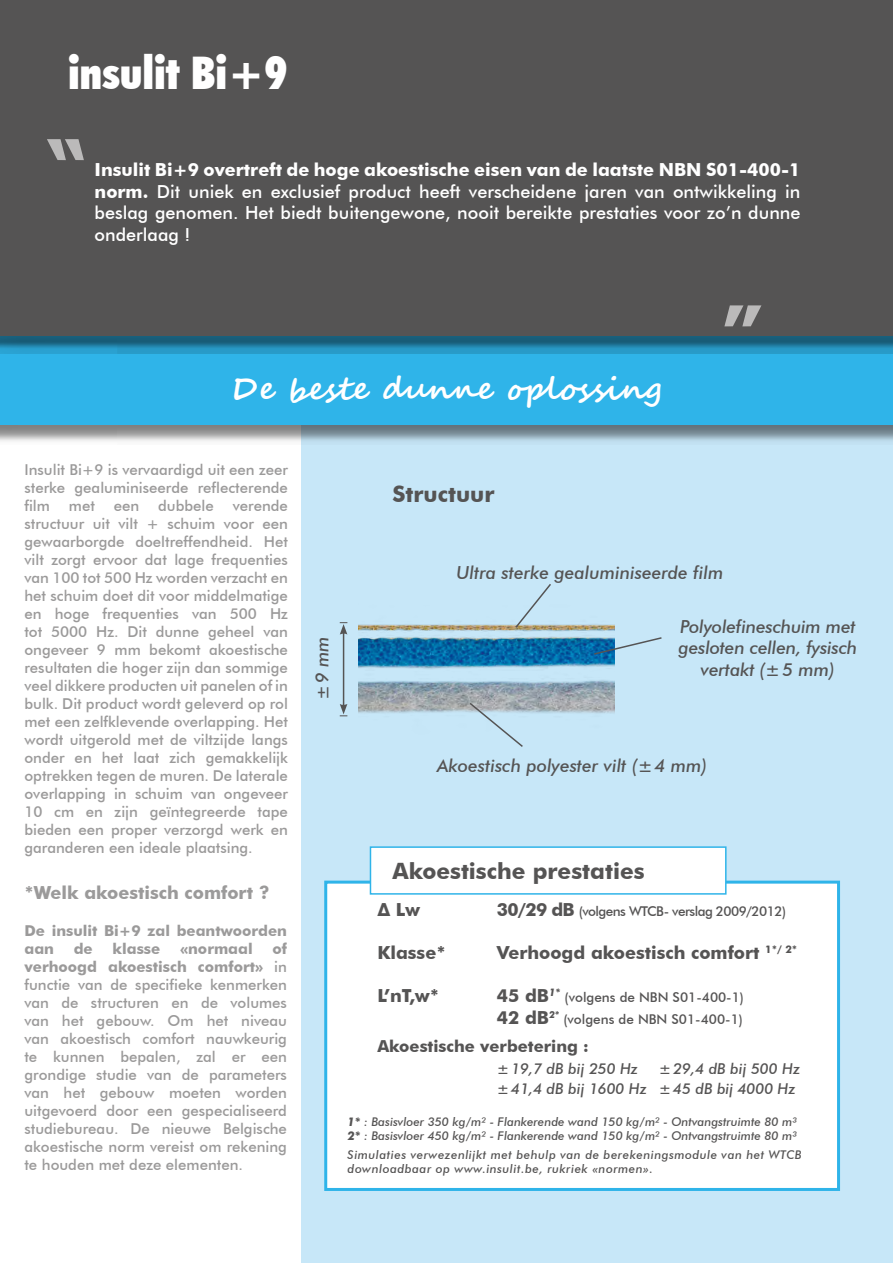
<style>
.page{position:relative;width:893px;height:1263px;background:#fff}
.page>*{position:absolute;margin:0;border:0;box-sizing:border-box;transform-origin:0 0}
.t1{font:700 94.5px "Magneto";color:#fff}
.t2{font:900 condensed 45px "Futura BT";color:#fff}
.t3{font:700 31.5px "Segoe Script";letter-spacing:.01em;color:#fff}
.Titre_gras{font:700 22.5px "Futura BT";color:#555454}
.t4{font:500 18px/21.6px "Futura BT";color:#fff;text-align:justify}
.t5{font:italic 500 18px/21.6px "Futura BT";color:#555454;text-align:center}
.texte_basic{font:700 18px "Futura BT";color:#555454}
.t6{font:700 18px "Futura BT";color:#9b9a9a}
.texte_basic-2{font:700 16.5px "Futura BT";color:#555454}
.t7{font:500 15px/18px "Futura BT";color:#9b9a9a;text-align:justify}
.texte_basic-3{font:italic 500 15px "Futura BT";color:#555454}
.t8{font:700 15px/18px "Futura BT";color:#9b9a9a}
.texte_basic-4{font:500 13.5px "Futura BT";color:#555454}
.texte_basic-5{font:500 13.5px "Futura BT";letter-spacing:-.04em;color:#555454}
.texte_basic-6{font:italic 500 12px "Futura BT";color:#555454}
.texte_basic-7{font:italic 500 12px/14.4px "Futura BT";letter-spacing:.04em;color:#555454}
.s1{font-weight:700}
.s2{font-style:normal}
.s3{font-weight:700;font-size:18px}
</style>
<div class="page">
<div style="left:302px;top:404px;width:591px;height:859px;background:#c7e7f8"></div>
<div style="left:0;top:336px;width:893px;height:108px;background:#000;opacity:.5"></div>
<div style="left:0;top:335px;width:893px;height:90px;background:#2fb4e9"></div>
<div style="left:0;top:0;width:893px;height:355px;background:#000;opacity:.5"></div>
<div style="left:0;top:0;width:893px;height:336px;background:#555454"></div>
<img style="left:358px;top:624px;width:256px;height:90px">
<hr style="left:343px;top:632px;width:1px;height:74px;background:#555454">
<svg style="left:340px;top:622px;width:7px;height:13px"></svg>
<svg style="left:340px;top:704px;width:7px;height:12px"></svg>
<svg style="left:514px;top:584px;width:39px;height:45px"></svg>
<svg style="left:592px;top:636px;width:70px;height:20px"></svg>
<svg style="left:468px;top:701px;width:56px;height:46px"></svg>
<div style="left:324px;top:881px;width:516px;height:310px;background:#fff;border:3px solid #2fb4e9"></div>
<div style="left:370px;top:847px;width:356px;height:47px;background:#fff"></div>
<div style="left:370px;top:846px;width:357px;height:49px;border:2px solid #2fb4e9"></div>
<p class="t2" style="left:68px;top:45px;width:221px">insulit Bi+9</p>
<p class="t4" style="left:95px;top:159px;width:707px"><span class="s1">Insulit Bi+9 overtreft de hoge akoestische eisen van de laatste NBN S01-400-1 norm.</span> Dit uniek en exclusief product heeft verscheidene jaren van ontwikkeling in beslag genomen. Het biedt buitengewone, nooit bereikte prestaties voor zo’n dunne onderlaag !</p>
<p class="t3" style="left:231px;top:363px;width:433px">De beste dunne oplossing</p>
<h1 class="t1" style="left:717px;top:284px;width:42px">''</h1>
<p class="t7" style="left:24px;top:460px;width:265px">Insulit Bi+9 is vervaardigd uit een zeer sterke gealuminiseerde reflecterende film</p>
<p class="t7" style="left:24px;top:496px;width:265px;text-indent:208px">verende structuur uit vilt + schuim voor een gewaarborgde doeltreffendheid. Het vilt zorgt ervoor dat lage frequenties van 100 tot 500 Hz worden verzacht en het schuim doet dit voor middelmatige en hoge frequenties van 500 Hz tot 5000 Hz. Dit dunne geheel van ongeveer 9 mm bekomt akoestische resultaten die hoger zijn dan sommige veel dikkere producten uit panelen of in bulk. Dit product wordt geleverd op rol met een zelfklevende overlapping. Het wordt uitgerold met de viltzijde langs onder en het laat zich gemakkelijk optrekken tegen de muren. De laterale overlapping in schuim van ongeveer 10 cm en zijn geïntegreerde tape bieden een proper verzorgd werk en garanderen een ideale plaatsing.</p>
<p class="t7" style="left:69px;top:496px;width:28px">met</p>
<p class="t7" style="left:114px;top:496px;width:27px">een</p>
<p class="t7" style="left:158px;top:496px;width:57px">dubbele</p>
<p class="t6" style="left:24px;top:882px;width:247px">*Welk akoestisch comfort ?</p>
<p class="t8" style="left:24px;top:921px;width:264px">De insulit Bi+9 zal beantwoorden aan</p>
<p class="t7" style="left:24px;top:939px;width:264px;text-indent:248px"><span class="s1">of verhoogd akoestisch comfort»</span> in functie van de specifieke kenmerken van de structuren en de volumes van het gebouw. Om het niveau van akoestisch comfort nauwkeurig te kunnen bepalen, zal er een grondige studie van de parameters van het gebouw moeten worden uitgevoerd door een gespecialiseerd studiebureau. De nieuwe Belgische akoestische norm vereist om rekening te houden met deze elementen.</p>
<p class="t8" style="left:74px;top:939px;width:21px">de</p>
<p class="t8" style="left:112px;top:939px;width:49px">klasse</p>
<p class="t8" style="left:180px;top:939px;width:74px">«normaal</p>
<p class="t5" style="left:311px;top:700px;width:65px;rotate:-90deg"><span class="s2">±</span>9 mm</p>
<p class="Titre_gras" style="left:392px;top:480px;width:104px">Structuur</p>
<p class="t5" style="left:456px;top:562px;width:268px">Ultra sterke gealuminiseerde film</p>
<p class="t5" style="left:679px;top:615px;width:180px">Polyolefineschuim met gesloten cellen, fysisch vertakt (±5 mm)</p>
<p class="t5" style="left:437px;top:754px;width:271px">Akoestisch polyester vilt (±4 mm)</p>
<p class="Titre_gras" style="left:392px;top:857px;width:254px">Akoestische prestaties</p>
<p class="texte_basic" style="left:377px;top:898px;width:44px">∆ Lw</p>
<p class="texte_basic-5" style="left:497px;top:903px;width:291px"><span class="s3">30</span><span class="s3">/29</span> <span class="s3">dB</span> (volgens WTCB- verslag 2009/2012)</p>
<p class="texte_basic" style="left:377px;top:942px;width:70px">Klasse*</p>
<p class="texte_basic" style="left:497px;top:942px;width:302px">Verhoogd akoestisch comfort <sup>1*/</sup> <sup>2*</sup></p>
<p class="texte_basic" style="left:377px;top:985px;width:63px">L’nT,w*</p>
<p class="texte_basic-4" style="left:497px;top:989px;width:249px"><span class="s3">45 dB</span><sup>1*</sup> (volgens de NBN S01-400-1)</p>
<p class="texte_basic-4" style="left:497px;top:1011px;width:248px"><span class="s3">42 dB</span><sup>2*</sup> (volgens de NBN S01-400-1)</p>
<p class="texte_basic-2" style="left:377px;top:1036px;width:213px">Akoestische verbetering :</p>
<p class="texte_basic-3" style="left:497px;top:1060px;width:143px">±19,7 dB bij 250 Hz</p>
<p class="texte_basic-3" style="left:659px;top:1060px;width:143px">±29,4 dB bij 500 Hz</p>
<p class="texte_basic-3" style="left:497px;top:1080px;width:300px">±41,4 dB bij 1600 Hz ±45 dB bij 4000 Hz</p>
<p class="texte_basic-6" style="left:348px;top:1114px;width:451px"><span class="s1">1*</span> : Basisvloer 350 kg/m² - Flankerende wand 150 kg/m² - Ontvangstruimte 80 m³</p>
<p class="texte_basic-6" style="left:348px;top:1128px;width:451px"><span class="s1">2*</span> : Basisvloer 450 kg/m² - Flankerende wand 150 kg/m² - Ontvangstruimte 80 m³</p>
<p class="texte_basic-7" style="left:348px;top:1147px;width:456px">Simulaties verwezenlijkt met behulp van de berekeningsmodule van het WTCB downloadbaar op www.insulit.be, rukriek «normen».</p>
</div>
